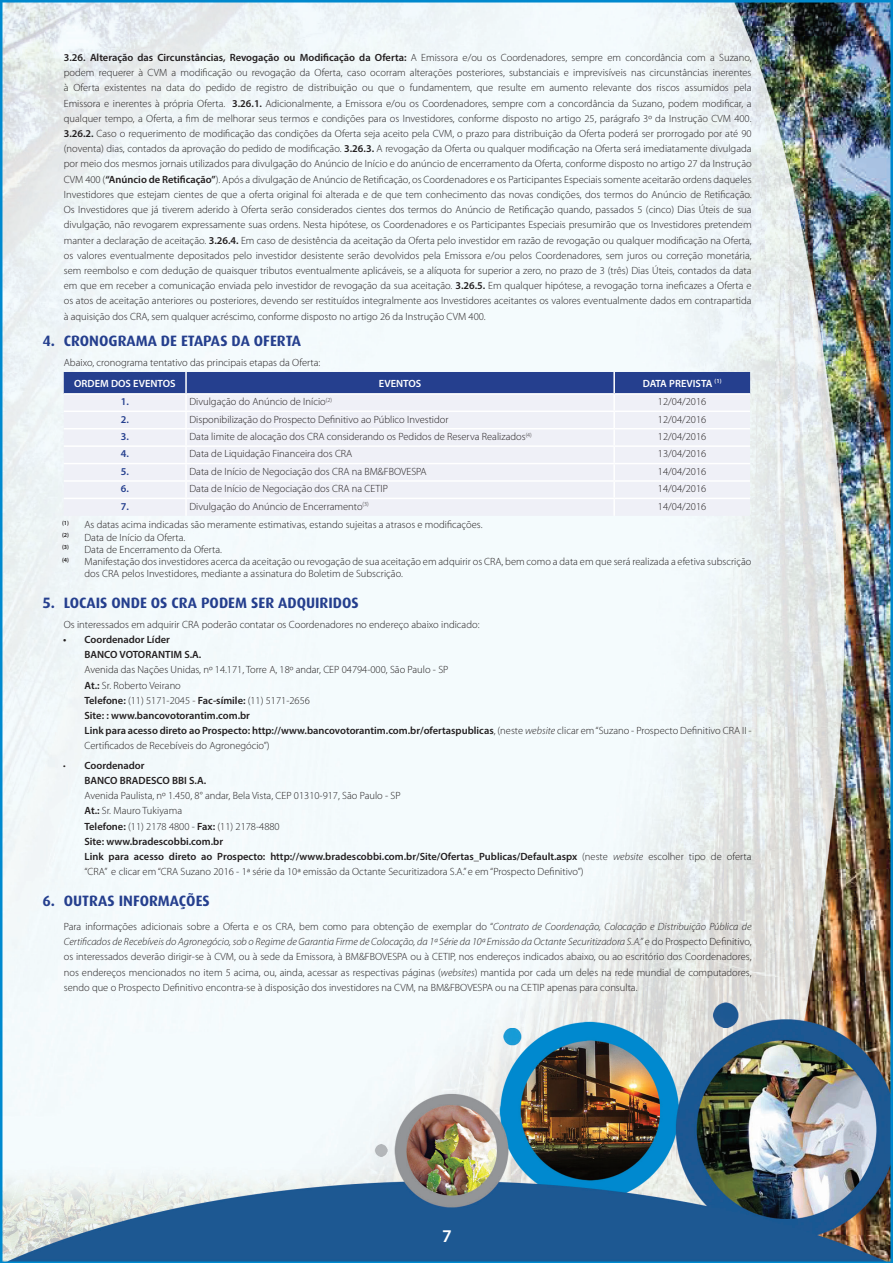
<style>
.page{position:relative;width:893px;height:1263px;background:#fff}
.page>*{position:absolute;margin:0;border:0;box-sizing:border-box;transform-origin:0 0}
.t1{font:600 18px "Myriad Pro";color:#fff}
.t2{font:700 15px "Dax";color:#253f8e}
.t3{font:300 10.5px/15.1px "Myriad Pro";color:#231f20;text-align:justify}
.t4{font:600 10.5px/15.1px "Myriad Pro";color:#231f20}
.t5{font:600 10.5px "Myriad Pro";color:#fff}
.t6{font:600 10.5px "Myriad Pro";color:#253f8e}
.s1{font-weight:600}
.s2{font-style:italic}
.s3{font-weight:300}
</style>
<div class="page">
<img style="left:0;top:0;width:893px;height:1263px">
<svg style="left:64px;top:372px;width:686px;height:144px"></svg>
<p class="t3" style="left:64px;top:50px;width:689px"><span class="s1">3.26. Alteração das Circunstâncias, Revogação ou Modificação da Oferta:</span> A Emissora e/ou os Coordenadores, sempre em concordância com a Suzano, podem requerer à CVM a modificação ou revogação da Oferta, caso ocorram alterações posteriores, substanciais e imprevisíveis nas circunstâncias inerentes à Oferta existentes na data do pedido de registro de distribuição ou que o fundamentem, que resulte em aumento relevante dos riscos assumidos pela Emissora e inerentes à própria Oferta. <span class="s1">3.26.1.</span> Adicionalmente, a Emissora e/ou os Coordenadores, sempre com a concordância da Suzano, podem modificar, a qualquer tempo, a Oferta, a fim de melhorar seus termos e condições para os Investidores, conforme disposto no artigo 25, parágrafo 3º da Instrução CVM 400.<br><span class="s1">3.26.2.</span> Caso o requerimento de modificação das condições da Oferta seja aceito pela CVM, o prazo para distribuição da Oferta poderá ser prorrogado por até 90 (noventa) dias, contados da aprovação do pedido de modificação. <span class="s1">3.26.3.</span> A revogação da Oferta ou qualquer modificação na Oferta será imediatamente divulgada por meio dos mesmos jornais utilizados para divulgação do Anúncio de Início e do anúncio de encerramento da Oferta, conforme disposto no artigo 27 da Instrução CVM 400 (<span class="s1">“Anúncio de Retificação”</span>). Após a divulgação de Anúncio de Retificação, os Coordenadores e os Participantes Especiais somente aceitarão ordens daqueles Investidores que estejam cientes de que a oferta original foi alterada e de que tem conhecimento das novas condições, dos termos do Anúncio de Retificação.<br>Os Investidores que já tiverem aderido à Oferta serão considerados cientes dos termos do Anúncio de Retificação quando, passados 5 (cinco) Dias Úteis de sua divulgação, não revogarem expressamente suas ordens. Nesta hipótese, os Coordenadores e os Participantes Especiais presumirão que os Investidores pretendem manter a declaração de aceitação. <span class="s1">3.26.4.</span> Em caso de desistência da aceitação da Oferta pelo investidor em razão de revogação ou qualquer modificação na Oferta, os valores eventualmente depositados pelo investidor desistente serão devolvidos pela Emissora e/ou pelos Coordenadores, sem juros ou correção monetária, sem reembolso e com dedução de quaisquer tributos eventualmente aplicáveis, se a alíquota for superior a zero, no prazo de 3 (três) Dias Úteis, contados da data em que em receber a comunicação enviada pelo investidor de revogação da sua aceitação. <span class="s1">3.26.5.</span> Em qualquer hipótese, a revogação torna ineficazes a Oferta e os atos de aceitação anteriores ou posteriores, devendo ser restituídos integralmente aos Investidores aceitantes os valores eventualmente dados em contrapartida à aquisição dos CRA, sem qualquer acréscimo, conforme disposto no artigo 26 da Instrução CVM 400.</p>
<h2 class="t2" style="left:43px;top:333px;width:260px">4. CRONOGRAMA DE ETAPAS DA OFERTA</h2>
<p class="t3" style="left:64px;top:355px;width:258px">Abaixo, cronograma tentativo das principais etapas da Oferta:</p>
<p class="t5" style="left:74px;top:377px;width:103px">ORDEM DOS EVENTOS</p>
<p class="t5" style="left:379px;top:377px;width:44px">EVENTOS</p>
<p class="t5" style="left:643px;top:377px;width:80px">DATA PREVISTA <sup>(1)</sup></p>
<p class="t6" style="left:121px;top:395px;width:10px">1.</p>
<p class="t3" style="left:189px;top:394px;width:144px">Divulgação do Anúncio de Início<sup>(2)</sup></p>
<p class="t3" style="left:658px;top:394px;width:50px">12/04/2016</p>
<p class="t6" style="left:121px;top:412px;width:10px">2.</p>
<p class="t3" style="left:189px;top:412px;width:261px">Disponibilização do Prospecto Definitivo ao Público Investidor</p>
<p class="t3" style="left:658px;top:412px;width:50px">12/04/2016</p>
<p class="t6" style="left:121px;top:430px;width:10px">3.</p>
<p class="t3" style="left:189px;top:429px;width:344px">Data limite de alocação dos CRA considerando os Pedidos de Reserva Realizados<sup>(4)</sup></p>
<p class="t3" style="left:658px;top:429px;width:50px">12/04/2016</p>
<p class="t6" style="left:121px;top:447px;width:10px">4.</p>
<p class="t3" style="left:189px;top:446px;width:164px">Data de Liquidação Financeira dos CRA</p>
<p class="t3" style="left:658px;top:446px;width:50px">13/04/2016</p>
<p class="t6" style="left:121px;top:465px;width:10px">5.</p>
<p class="t3" style="left:189px;top:464px;width:239px">Data de Início de Negociação dos CRA na BM&amp;FBOVESPA</p>
<p class="t3" style="left:658px;top:464px;width:50px">14/04/2016</p>
<p class="t6" style="left:121px;top:482px;width:10px">6.</p>
<p class="t3" style="left:189px;top:481px;width:200px">Data de Início de Negociação dos CRA na CETIP</p>
<p class="t3" style="left:658px;top:481px;width:50px">14/04/2016</p>
<p class="t6" style="left:121px;top:499px;width:10px">7.</p>
<p class="t3" style="left:189px;top:499px;width:181px">Divulgação do Anúncio de Encerramento<sup>(3)</sup></p>
<p class="t3" style="left:658px;top:499px;width:50px">14/04/2016</p>
<p class="t3" style="left:62px;top:517px;width:422px"><sup>(1)</sup> As datas acima indicadas são meramente estimativas, estando sujeitas a atrasos e modificações.</p>
<p class="t3" style="left:62px;top:530px;width:125px"><sup>(2)</sup> Data de Início da Oferta.</p>
<p class="t3" style="left:62px;top:542px;width:162px"><sup>(3)</sup> Data de Encerramento da Oferta.</p>
<p class="t3" style="left:62px;top:554px;width:691px"><sup>(4)</sup> Manifestação dos investidores acerca da aceitação ou revogação de sua aceitação em adquirir os CRA, bem como a data em que será realizada a efetiva subscrição</p>
<p class="t3" style="left:85px;top:566px;width:320px">dos CRA pelos Investidores, mediante a assinatura do Boletim de Subscrição.</p>
<h2 class="t2" style="left:43px;top:594px;width:318px">5. LOCAIS ONDE OS CRA PODEM SER ADQUIRIDOS</h2>
<p class="t3" style="left:64px;top:617px;width:417px">Os interessados em adquirir CRA poderão contatar os Coordenadores no endereço abaixo indicado:</p>
<p class="t4" style="left:85px;top:631px;width:118px;text-indent:-21px">• Coordenador Líder<br>BANCO VOTORANTIM S.A.</p>
<p class="t3" style="left:85px;top:662px;width:669px;text-align:left">Avenida das Nações Unidas, nº 14.171, Torre A, 18º andar, CEP 04794-000, São Paulo - SP<br><span class="s1">At.:</span> Sr. Roberto Veirano<br><span class="s1">Telefone:</span> (11) 5171-2045 - <span class="s1">Fac-símile:</span> (11) 5171-2656<br><span class="s1">Site: : www.bancovotorantim.com.br<br>Link para acesso direto ao Prospecto: http://www.bancovotorantim.com.br/ofertaspublicas</span>, (neste <span class="s2">website</span> clicar em “Suzano - Prospecto Definitivo CRA II - Certificados de Recebíveis do Agronegócio”)</p>
<p class="t4" style="left:85px;top:757px;width:123px;text-indent:-21px"><span class="s3">•</span> Coordenador<br>BANCO BRADESCO BBI S.A.</p>
<p class="t3" style="left:85px;top:788px;width:669px;text-align:left">Avenida Paulista, nº 1.450, 8° andar, Bela Vista, CEP 01310-917, São Paulo - SP<br><span class="s1">At.:</span> Sr. Mauro Tukiyama<br><span class="s1">Telefone:</span> (11) 2178 4800 - <span class="s1">Fax:</span> (11) 2178-4880<br><span class="s1">Site: www.bradescobbi.com.br<br>Link para acesso direto ao Prospecto: http://www.bradescobbi.com.br/Site/Ofertas_Publicas/Default.aspx</span> (neste <span class="s2">website</span> escolher tipo de oferta “CRA” e clicar em “CRA Suzano 2016 - 1ª série da 10ª emissão da Octante Securitizadora S.A.” e em “Prospecto Definitivo”)</p>
<h2 class="t2" style="left:43px;top:892px;width:169px">6. OUTRAS INFORMAÇÕES</h2>
<p class="t3" style="left:64px;top:919px;width:689px">Para informações adicionais sobre a Oferta e os CRA, bem como para obtenção de exemplar do “<span class="s2">Contrato de Coordenação, Colocação e Distribuição Pública de Certificados de Recebíveis do Agronegócio, sob o Regime de Garantia Firme de Colocação, da 1ª Série da 10ª Emissão da Octante Securitizadora S.A.”</span> e do Prospecto Definitivo, os interessados deverão dirigir-se à CVM, ou à sede da Emissora, à BM&amp;FBOVESPA ou à CETIP, nos endereços indicados abaixo, ou ao escritório dos Coordenadores, nos endereços mencionados no item 5 acima, ou, ainda, acessar as respectivas páginas (<span class="s2">websites</span>) mantida por cada um deles na rede mundial de computadores, sendo que o Prospecto Definitivo encontra-se à disposição dos investidores na CVM, na BM&amp;FBOVESPA ou na CETIP apenas para consulta.</p>
<h1 class="t1" style="left:442px;top:1224px;width:11px">7</h1>
</div>
